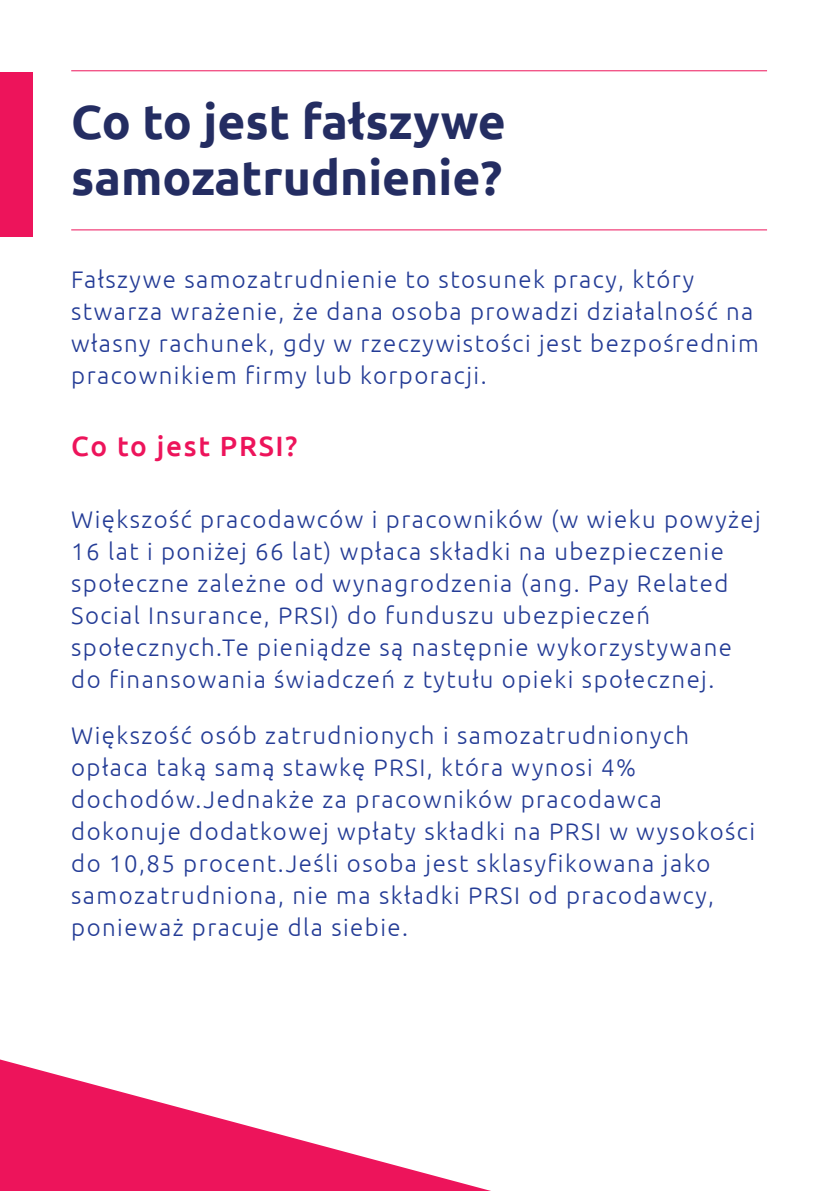
<style>
.page{position:relative;width:840px;height:1191px;background:#fff}
.page>*{position:absolute;margin:0;border:0;box-sizing:border-box;transform-origin:0 0}
.t1{font:700 48px/56px "Ubuntu";color:#242d62}
.Heading_Pink{font:500 28px "Ubuntu";letter-spacing:.06em;color:#ed145b}
.Heading_Pink-2{font:300 24px/32px "Ubuntu";letter-spacing:.06em;color:#243c96}
</style>
<div class="page">
<hr style="left:71px;top:70px;width:695px;height:1px;background:#ed145b">
<hr style="left:71px;top:229px;width:695px;height:1px;background:#ed145b">
<div style="left:0;top:72px;width:32px;height:164px;background:#ed145b"></div>
<svg style="left:0;top:1059px;width:491px;height:132px"></svg>
<p class="t1" style="left:71px;top:94px;width:436px">Co to jest fałszywe samozatrudnienie?</p>
<p class="Heading_Pink-2" style="left:71px;top:263px;width:688px">Fałszywe samozatrudnienie to stosunek pracy, który stwarza wrażenie, że dana osoba prowadzi działalność na własny rachunek, gdy w rzeczywistości jest bezpośrednim pracownikiem firmy lub korporacji.</p>
<p class="Heading_Pink" style="left:71px;top:428px;width:227px">Co to jest PRSI?</p>
<p class="Heading_Pink-2" style="left:71px;top:503px;width:690px">Większość pracodawców i pracowników (w wieku powyżej 16 lat i poniżej 66 lat) wpłaca składki na ubezpieczenie społeczne zależne od wynagrodzenia (ang. Pay Related Social Insurance, PRSI) do funduszu ubezpieczeń społecznych.Te pieniądze są następnie wykorzystywane do finansowania świadczeń z tytułu opieki społecznej.</p>
<p class="Heading_Pink-2" style="left:71px;top:719px;width:685px">Większość osób zatrudnionych i samozatrudnionych opłaca taką samą stawkę PRSI, która wynosi 4% dochodów.Jednakże za pracowników pracodawca dokonuje dodatkowej wpłaty składki na PRSI w wysokości do 10,85 procent.Jeśli osoba jest sklasyfikowana jako samozatrudniona, nie ma składki PRSI od pracodawcy, ponieważ pracuje dla siebie.</p>
</div>
